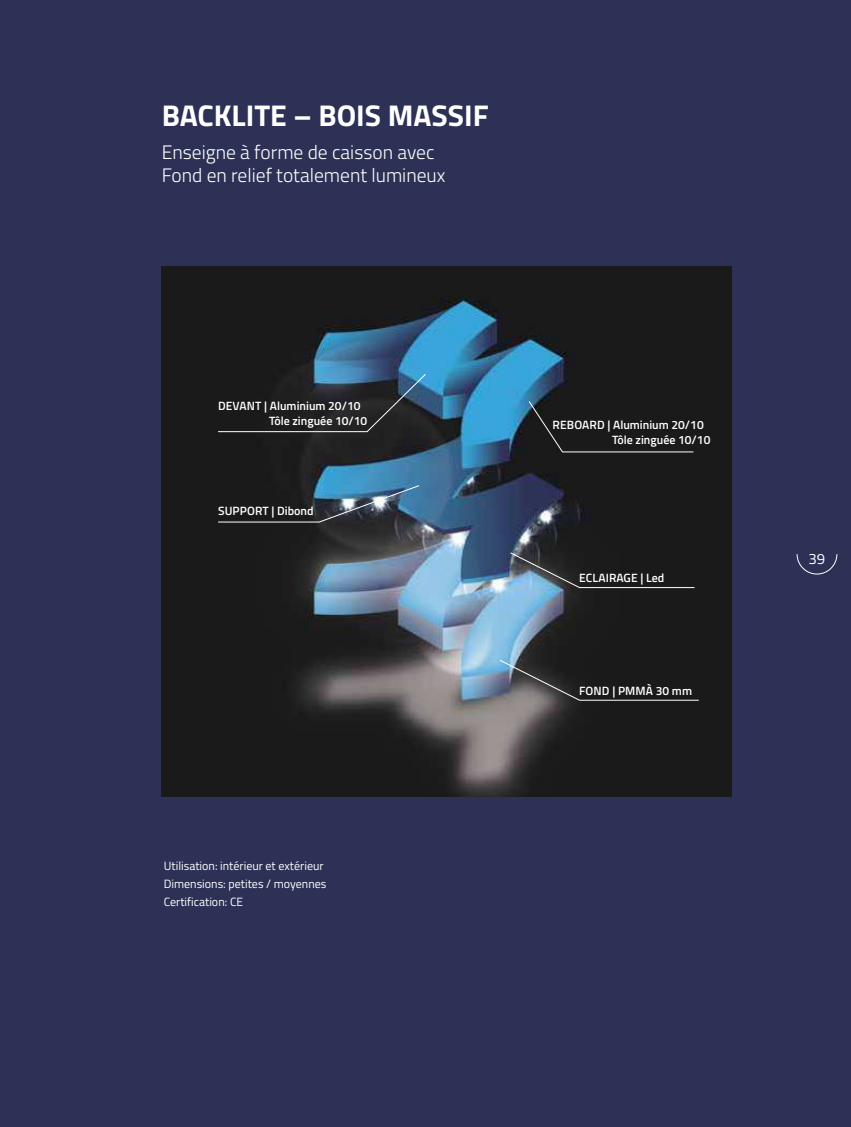
<style>
.page{position:relative;width:851px;height:1127px;background:#fff}
.page>*{position:absolute;margin:0;border:0;box-sizing:border-box;transform-origin:0 0}
.t1{font:700 30px "Titillium";color:#fff}
.t2{font:300 19.5px/22.5px "Titillium";color:#fff}
.t3{font:15px "Titillium";color:#fff}
.t4{font:600 12px/15px "Titillium";color:#fff}
.t5{font:12px/18px "Titillium";color:#fff}
</style>
<div class="page">
<div style="left:1px;top:0;width:849px;height:1127px;background:#2c3155"></div>
<svg style="left:796px;top:554px;width:41px;height:20px"></svg>
<img style="left:162px;top:266px;width:569px;height:531px">
<svg style="left:510px;top:552px;width:184px;height:36px;background:#303539"></svg>
<svg style="left:499px;top:660px;width:200px;height:40px;background:#2e2f31"></svg>
<img style="left:218px;top:485px;width:201px;height:37px">
<svg style="left:218px;top:374px;width:208px;height:58px;background:#272d33"></svg>
<div style="left:528px;top:401px;width:165px;height:51px;background:#1a1a1a"></div>
<h1 class="t1" style="left:162px;top:93px;width:328px">BACKLITE – BOIS MASSIF</h1>
<h2 class="t2" style="left:162px;top:140px;width:285px">Enseigne à forme de caisson avec<br>Fond en relief totalement lumineux</h2>
<p class="t4" style="left:269px;top:397px;width:100px;text-indent:-51px">DEVANT | Aluminium 20/10<br>Tôle zinguée 10/10</p>
<p class="t4" style="left:218px;top:503px;width:97px">SUPPORT | Dibond</p>
<p class="t5" style="left:164px;top:856px;width:164px">Utilisation: intérieur et extérieur<br>Dimensions: petites / moyennes<br>Certification: CE</p>
<p class="t4" style="left:612px;top:417px;width:100px;text-indent:-59px">REBOARD | Aluminium 20/10<br>Tôle zinguée 10/10</p>
<p class="t4" style="left:579px;top:570px;width:87px">ECLAIRAGE | Led</p>
<p class="t4" style="left:579px;top:683px;width:114px">FOND | PMMÀ 30 mm</p>
<p class="t3" style="left:808px;top:548px;width:18px">39</p>
</div>
